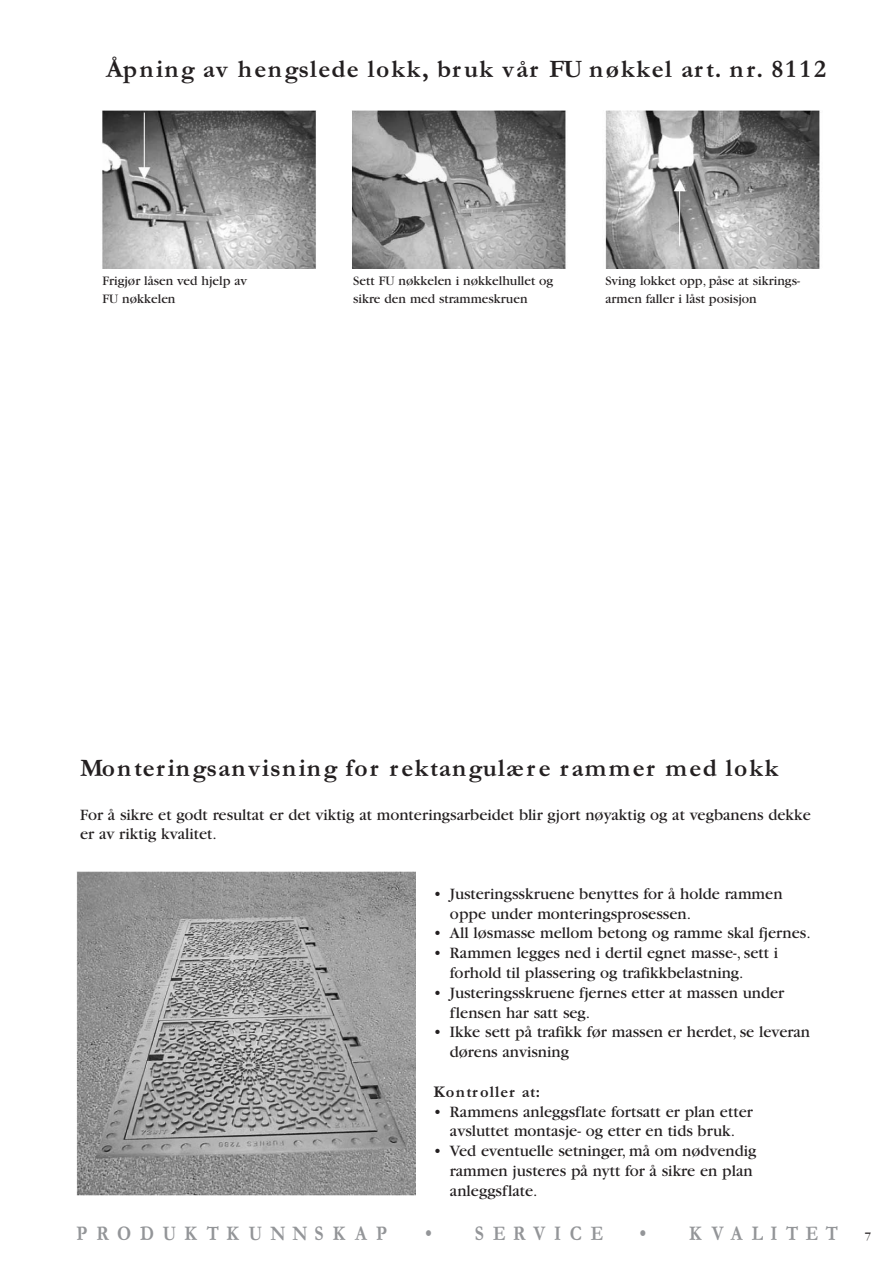
<style>
.page{position:relative;width:893px;height:1263px;background:#fff}
.page>*{position:absolute;margin:0;border:0;box-sizing:border-box;transform-origin:0 0}
.t1{font:700 25.5px "Garamond";letter-spacing:.07em;color:#231f20}
.t2{font:700 21px "Garamond";letter-spacing:.475em;color:#939598;scale:.85 1}
.t3{font:700 21px "Garamond";letter-spacing:.42em;color:#939598;scale:.85 1}
.t4{font:16.5px/19.8px "Garamond";color:#231f20}
.t5{font:700 16.5px "Garamond";letter-spacing:.06em;color:#231f20}
.t6{font:13.5px/18px "Garamond";color:#231f20}
.t7{font:12px "Garamond";color:#231f20}
</style>
<div class="page">
<img style="left:102px;top:111px;width:718px;height:157px">
<img style="left:77px;top:872px;width:339px;height:324px">
<h1 class="t1" style="left:106px;top:53px;width:721px">Åpning av hengslede lokk, bruk vår FU nøkkel art. nr. 8112</h1>
<p class="t6" style="left:102px;top:273px;width:146px">Frigjør låsen ved hjelp av<br>FU nøkkelen</p>
<p class="t6" style="left:353px;top:273px;width:202px">Sett FU nøkkelen i nøkkelhullet og sikre den med strammeskruen</p>
<p class="t6" style="left:605px;top:273px;width:196px">Sving lokket opp, påse at sikrings&shy;armen faller i låst posisjon</p>
<h1 class="t1" style="left:80px;top:752px;width:700px">Monteringsanvisning for rektangulære rammer med lokk</h1>
<p class="t4" style="left:80px;top:806px;width:732px">For å sikre et godt resultat er det viktig at monteringsarbeidet blir gjort nøyaktig og at vegbanens dekke er av riktig kvalitet.</p>
<p class="t4" style="left:450px;top:885px;width:334px;text-indent:-16px">• Justeringsskruene benyttes for å holde rammen oppe under monteringsprosessen.</p>
<p class="t4" style="left:434px;top:925px;width:379px">• All løsmasse mellom betong og ramme skal fjernes.</p>
<p class="t4" style="left:450px;top:944px;width:330px;text-indent:-16px">• Rammen legges ned i dertil egnet masse-, sett i forhold til plassering og trafikkbelastning.</p>
<p class="t4" style="left:450px;top:984px;width:336px;text-indent:-16px">• Justeringsskruene fjernes etter at massen under flensen har satt seg.</p>
<p class="t4" style="left:450px;top:1024px;width:362px;text-indent:-16px">• Ikke sett på trafikk før massen er herdet, se leveran dørens anvisning</p>
<p class="t5" style="left:434px;top:1082px;width:108px">Kontroller at:</p>
<p class="t4" style="left:434px;top:1103px;width:321px;text-align:center">• Rammens anleggsflate fortsatt er plan etter avsluttet montasje- og etter en tids bruk.</p>
<p class="t4" style="left:450px;top:1142px;width:308px;text-indent:-16px">• Ved eventuelle setninger, må om nødvendig rammen justeres på nytt for å sikre en plan anleggsflate.</p>
<p class="t2" style="left:77px;top:1220px;width:367px">PRODUKTKUNNSKAP</p>
<p class="t2" style="left:425px;top:1220px;width:211px">• SERVICE</p>
<p class="t3" style="left:640px;top:1220px;width:235px">• K VALITET</p>
<p class="t7" style="left:865px;top:1232px;width:8px">7</p>
</div>
